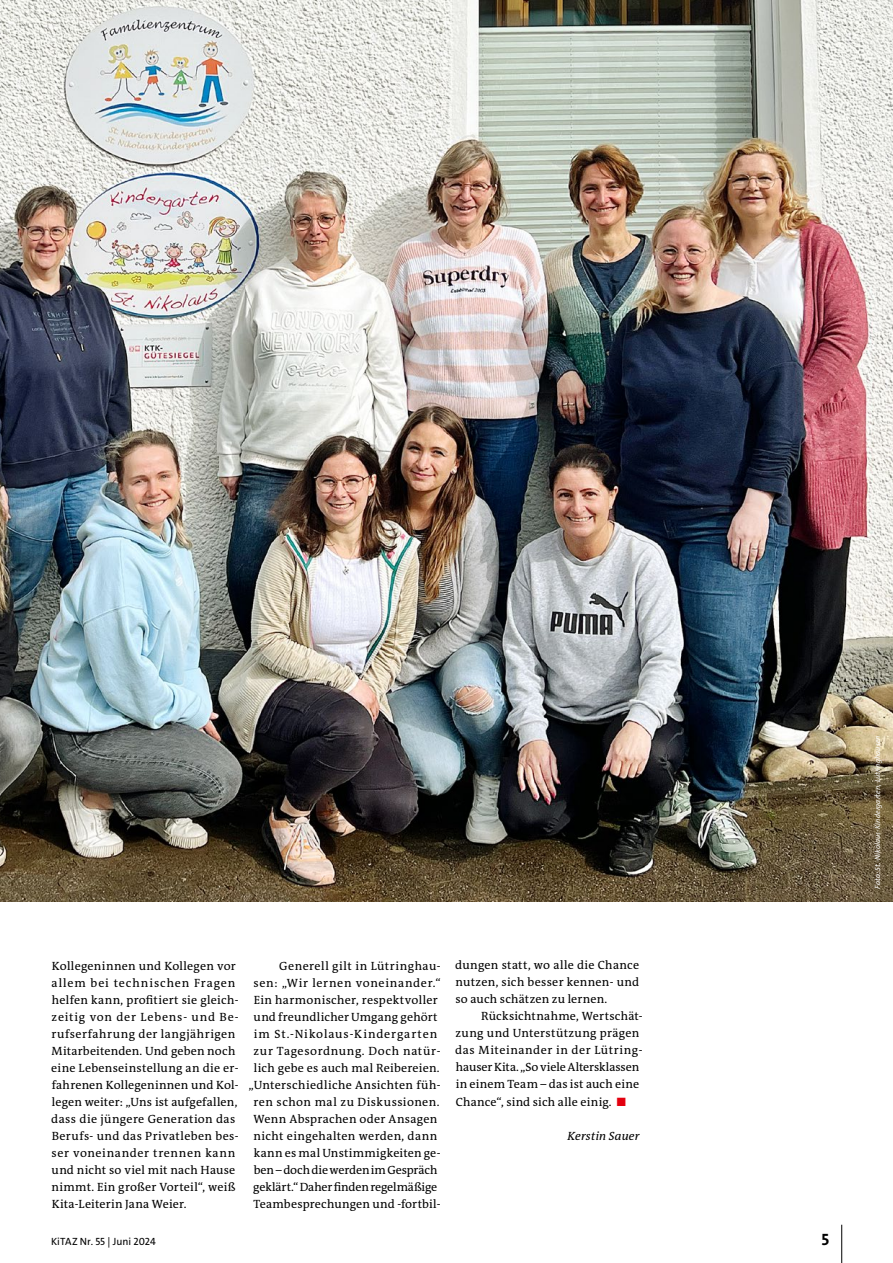
<style>
.page{position:relative;width:893px;height:1263px;background:#fff}
.page>*{position:absolute;margin:0;border:0;box-sizing:border-box;transform-origin:0 0}
.t1{font:700 16.5px "The Sans C4 s";color:#000}
.t2{font:12px/17px "The Antiqua B W5 Plain";letter-spacing:.025em;color:#000}
.t3{font:12px "The Antiqua B W5 Plain";letter-spacing:-.01em;color:#000}
.t4{font:12px "The Antiqua B W5 Plain";letter-spacing:.06em;color:#000}
.t5{font:12px "The Antiqua B W5 Plain";letter-spacing:.075em;color:#000}
.t6{font:12px "The Antiqua B W5 Plain";letter-spacing:.05em;color:#000}
.t7{font:italic 12px "The Antiqua B W5 Plain";letter-spacing:.01em;color:#000}
.t8{font:10.5px "The Sans C4 s";color:#000}
.t9{font:italic 7.5px "The Sans C4 s";letter-spacing:.01em;color:#fff}
.s1{color:#e3000f}
</style>
<div class="page">
<img style="left:0;top:0;width:893px;height:901px">
<hr style="left:841px;top:1225px;width:1px;height:38px;background:#000">
<p class="t2" style="left:51px;top:957px;width:189px">Kollegeninnen und Kollegen vor allem bei technischen Fragen helfen kann, profitiert sie gleich&shy;zeitig von der Lebens- und Be&shy;rufserfahrung der langjährigen<br>Mitarbeitenden. Und geben noch eine Lebenseinstellung an die er&shy;fahrenen Kollegeninnen und Kol&shy;legen weiter: „Uns ist aufgefallen, dass die jüngere Generation das<br>Berufs- und das Privatleben bes&shy;ser voneinander trennen kann und nicht so viel mit nach Hause nimmt. Ein großer Vorteil“, weiß<br>Kita-Leiterin Jana Weier.</p>
<p class="t2" style="left:279px;top:957px;width:163px">Generell gilt in Lütringhau-</p>
<p class="t4" style="left:253px;top:975px;width:189px">sen: „Wir lernen voneinander.“</p>
<p class="t2" style="left:254px;top:991px;width:186px">Ein harmonischer, respektvoller</p>
<p class="t2" style="left:254px;top:1008px;width:186px">und freundlicher Umgang gehört</p>
<p class="t5" style="left:254px;top:1026px;width:185px">im St.-Nikolaus-Kindergarten</p>
<p class="t6" style="left:254px;top:1043px;width:188px">zur Tagesordnung. Doch natür-</p>
<p class="t2" style="left:254px;top:1059px;width:187px">lich gebe es auch mal Reibereien.</p>
<p class="t2" style="left:249px;top:1076px;width:193px">„Unterschiedliche Ansichten füh-</p>
<p class="t2" style="left:254px;top:1093px;width:188px">ren schon mal zu Diskussionen.</p>
<p class="t2" style="left:253px;top:1110px;width:185px">Wenn Absprachen oder Ansagen</p>
<p class="t2" style="left:254px;top:1127px;width:185px">nicht eingehalten werden, dann</p>
<p class="t2" style="left:254px;top:1144px;width:188px">kann es mal Unstimmigkeiten ge-</p>
<p class="t3" style="left:254px;top:1162px;width:185px">ben – doch die werden im Gespräch</p>
<p class="t3" style="left:253px;top:1179px;width:185px">geklärt.“ Daher finden regelmäßige</p>
<p class="t2" style="left:253px;top:1195px;width:189px">Teambesprechungen und -fortbil-</p>
<p class="t2" style="left:455px;top:957px;width:186px;text-align:justify">dungen statt, wo alle die Chance nutzen, sich besser kennen- und so auch schätzen zu lernen.</p>
<p class="t2" style="left:455px;top:1008px;width:189px;text-indent:26px">Rücksichtnahme, Wertschät&shy;zung und Unterstützung prägen das Miteinander in der Lütring&shy;hauser Kita. „So viele Altersklassen in einem Team – das ist auch eine<br>Chance“, sind sich alle einig. <span class="s1">■</span></p>
<p class="t7" style="left:568px;top:1128px;width:73px">Kerstin Sauer</p>
<p class="t8" style="left:51px;top:1235px;width:106px">KiTAZ Nr. 55 | Juni 2024</p>
<h1 class="t1" style="left:821px;top:1229px;width:9px">5</h1>
<p class="t9" style="left:873px;top:889px;width:155px;rotate:-90deg">Foto: St.-Nikolaus-Kindergarten, Lütringhausen</p>
</div>
